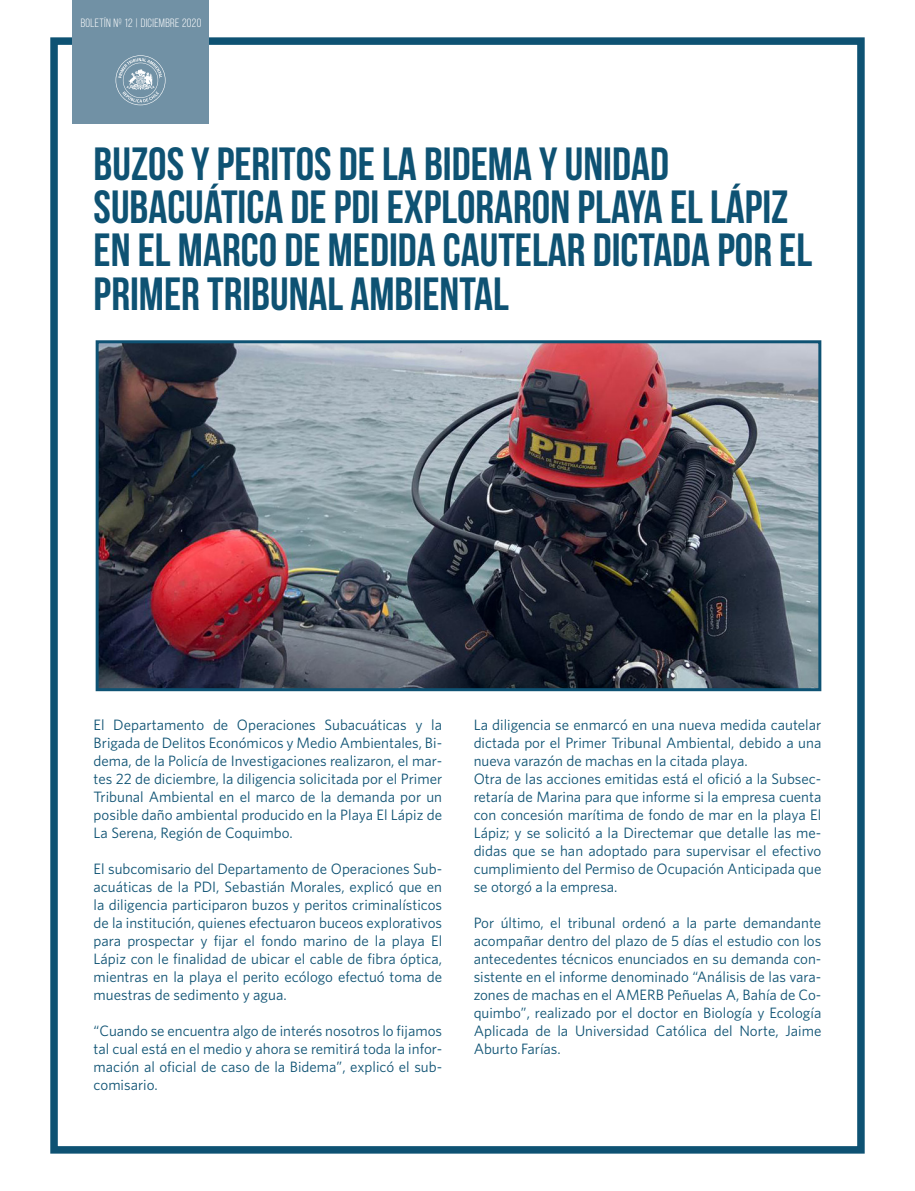
<style>
.page{position:relative;width:915px;height:1191px;background:#fff}
.page>*{position:absolute;margin:0;border:0;box-sizing:border-box;transform-origin:0 0}
.t1{font:700 46.5px/43.5px "Bebas Neue";color:#0e5273}
.t2{font:15px/18px "Whitney";color:#0e5273;text-align:justify}
.t3{font:12px "Bebas Neue";letter-spacing:.03em;color:#fff}
</style>
<div class="page">
<div style="left:50px;top:37px;width:814px;height:1116px;border:8px solid #0e5273"></div>
<div style="left:72px;top:0;width:136px;height:124px;background:#7191a5"></div>
<svg style="left:115px;top:55px;width:50px;height:50px"></svg>
<img style="left:100px;top:344px;width:717px;height:343px">
<div style="left:96px;top:340px;width:725px;height:351px;border:3px solid #0e5273"></div>
<p class="t3" style="left:81px;top:16px;width:122px">BOLETÍN Nº 12 | DICIEMBRE 2020</p>
<h1 class="t1" style="left:94px;top:141px;width:719px">BUZOS Y PERITOS DE LA BIDEMA Y UNIDAD SUBACUÁTICA DE PDI EXPLORARON PLAYA EL LÁPIZ EN EL MARCO DE MEDIDA CAUTELAR DICTADA POR EL PRIMER TRIBUNAL AMBIENTAL</h1>
<p class="t2" style="left:94px;top:715px;width:350px">El Departamento de Operaciones Subacuáticas y la Brigada de Delitos Económicos y Medio Ambientales, Bi&shy;dema, de la Policía de Investigaciones realizaron, el mar&shy;tes 22 de diciembre, la diligencia solicitada por el Primer Tribunal Ambiental en el marco de la demanda por un posible daño ambiental producido en la Playa El Lápiz de La Serena, Región de Coquimbo.</p>
<p class="t2" style="left:94px;top:859px;width:350px">El subcomisario del Departamento de Operaciones Sub&shy;acuáticas de la PDI, Sebastián Morales, explicó que en la diligencia participaron buzos y peritos criminalísticos de la institución, quienes efectuaron buceos explorativos para prospectar y fijar el fondo marino de la playa El Lápiz con le finalidad de ubicar el cable de fibra óptica, mientras en la playa el perito ecólogo efectuó toma de muestras de sedimento y agua.</p>
<p class="t2" style="left:94px;top:1021px;width:350px">“Cuando se encuentra algo de interés nosotros lo fijamos tal cual está en el medio y ahora se remitirá toda la infor&shy;mación al oficial de caso de la Bidema”, explicó el sub&shy;comisario.</p>
<p class="t2" style="left:473px;top:715px;width:349px;text-align:left">La diligencia se enmarcó en una nueva medida cautelar dictada por el Primer Tribunal Ambiental, debido a una nueva varazón de machas en la citada playa.<br>Otra de las acciones emitidas está el ofició a la Subsec&shy;retaría de Marina para que informe si la empresa cuenta con concesión marítima de fondo de mar en la playa El Lápiz; y se solicitó a la Directemar que detalle las me&shy;didas que se han adoptado para supervisar el efectivo cumplimiento del Permiso de Ocupación Anticipada que se otorgó a la empresa.</p>
<p class="t2" style="left:473px;top:913px;width:349px">Por último, el tribunal ordenó a la parte demandante acompañar dentro del plazo de 5 días el estudio con los antecedentes técnicos enunciados en su demanda con&shy;sistente en el informe denominado “Análisis de las vara&shy;zones de machas en el AMERB Peñuelas A, Bahía de Co&shy;quimbo”, realizado por el doctor en Biología y Ecología Aplicada de la Universidad Católica del Norte, Jaime Aburto Farías.</p>
</div>
